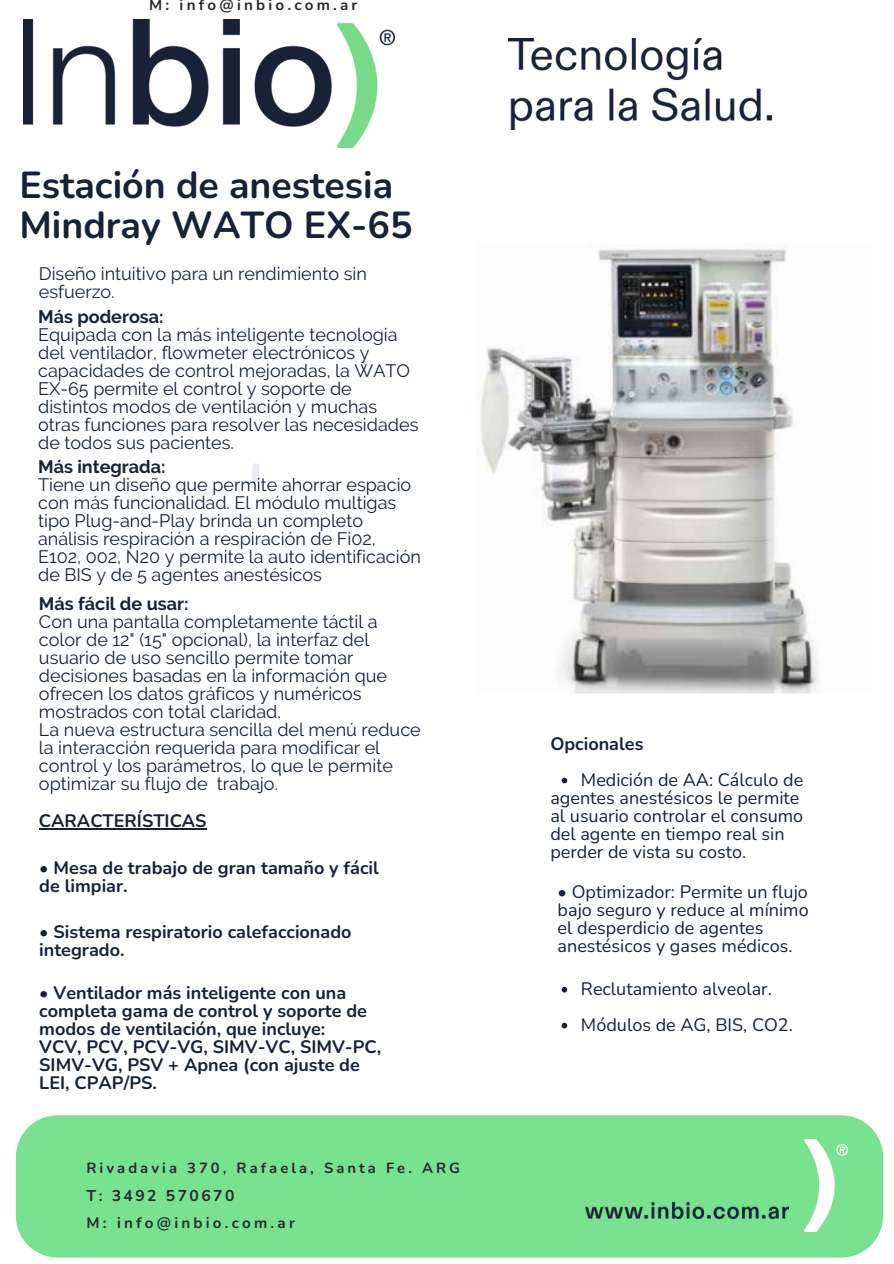
<style>
.page{position:relative;width:894px;height:1264px;background:#fff}
.page>*{position:absolute;margin:0;border:0;box-sizing:border-box;transform-origin:0 0}
.t1{font:700 37.5px/39.3px "Nunito";color:#172236}
.t2{font:18px/18px "Raleway";color:#172236}
.t3{font:700 18px "Nunito";color:#172236}
.t4{font:18px "Nunito";color:#172236}
.t5{font:700 18px "Raleway";color:#172236}
.t6{font:700 15.6px "Nunito";letter-spacing:.16em;color:#28292b}
.t7{font:700 15.15px "Nunito";letter-spacing:.21em;color:#28292b}
.t8{font:700 14.7px "Nunito";letter-spacing:.21em;color:#28292b}
</style>
<div class="page">
<img style="left:23px;top:19px;width:372px;height:129px">
<div style="left:16px;top:1115px;width:866px;height:142px;background:#79e290"></div>
<img style="left:804px;top:1139px;width:42px;height:92px">
<img style="left:508px;top:38px;width:263px;height:91px">
<img style="left:480px;top:249px;width:338px;height:445px">
<div style="left:252px;top:463px;width:7px;height:19px;background:#e8edf1;border-radius:4px"></div>
<hr style="left:39px;top:828px;width:168px;height:1px;background:#172236">
<svg style="left:561px;top:777px;width:6px;height:6px"></svg>
<svg style="left:561px;top:986px;width:6px;height:6px"></svg>
<svg style="left:561px;top:1022px;width:6px;height:6px"></svg>
<img style="left:585px;top:1201px;width:203px;height:17px">
<p class="t7" style="left:149px;top:-5px;width:210px">M: info@inbio.com.ar</p>
<p class="t1" style="left:19px;top:166px;width:394px">Estación de anestesia<br>Mindray WATO EX-65</p>
<p class="t2" style="left:39px;top:265px;width:329px">Diseño intuitivo para un rendimiento sin esfuerzo.</p>
<p class="t5" style="left:38px;top:306px;width:127px">Más poderosa:</p>
<p class="t2" style="left:38px;top:325px;width:382px">Equipada con la más inteligente tecnologia del ventilador, flowmeter electrónicos y capacidades de control mejoradas, la WATO EX-65 permite el control y soporte de distintos modos de ventilación y muchas otras funciones para resolver las necesidades de todos sus pacientes.</p>
<p class="t5" style="left:38px;top:456px;width:129px">Más integrada:</p>
<p class="t2" style="left:38px;top:476px;width:384px">Tiene un diseño que permite ahorrar espacio con más funcionalidad. El módulo multigas tipo Plug-and-Play brinda un completo análisis respiración a respiración de Fi02, E102, 002, N20 y permite la auto identificación de BIS y de 5 agentes anestésicos</p>
<p class="t5" style="left:39px;top:592px;width:151px">Más fácil de usar:</p>
<p class="t2" style="left:39px;top:612px;width:349px">Con una pantalla completamente táctil a color de 12" (15" opcional), la interfaz del usuario de uso sencillo permite tomar decisiones basadas en la información que ofrecen los datos gráficos y numéricos mostrados con total claridad.</p>
<p class="t2" style="left:39px;top:720px;width:383px">La nueva estructura sencilla del menú reduce la interacción requerida para modificar el control y los parámetros, lo que le permite optimizar su flujo de trabajo.</p>
<p class="t3" style="left:39px;top:809px;width:169px">CARACTERÍSTICAS</p>
<p class="t3" style="left:39px;top:855px;width:341px">• Mesa de trabajo de gran tamaño y fácil</p>
<p class="t3" style="left:39px;top:873px;width:90px">de limpiar.</p>
<p class="t3" style="left:39px;top:919px;width:314px">• Sistema respiratorio calefaccionado</p>
<p class="t3" style="left:39px;top:937px;width:87px">integrado.</p>
<p class="t3" style="left:39px;top:980px;width:308px">• Ventilador más inteligente con una</p>
<p class="t3" style="left:39px;top:998px;width:329px">completa gama de control y soporte de</p>
<p class="t3" style="left:39px;top:1016px;width:287px">modos de ventilación, que incluye:</p>
<p class="t3" style="left:39px;top:1034px;width:343px">VCV, PCV, PCV-VG, SIMV-VC, SIMV-PC,</p>
<p class="t3" style="left:39px;top:1052px;width:322px">SIMV-VG, PSV + Apnea (con ajuste de</p>
<p class="t3" style="left:39px;top:1070px;width:119px">LEI, CPAP/PS.</p>
<p class="t8" style="left:86px;top:1157px;width:375px">Rivadavia 370, Rafaela, Santa Fe. ARG</p>
<p class="t6" style="left:86px;top:1184px;width:149px">T: 3492 570670</p>
<p class="t7" style="left:86px;top:1212px;width:210px">M: info@inbio.com.ar</p>
<p class="t3" style="left:550px;top:731px;width:95px">Opcionales</p>
<p class="t4" style="left:580px;top:767px;width:224px">Medición de AA: Cálculo de</p>
<p class="t4" style="left:550px;top:785px;width:250px">agentes anestésicos le permite</p>
<p class="t4" style="left:550px;top:803px;width:254px">al usuario controlar el consumo</p>
<p class="t4" style="left:550px;top:821px;width:236px">del agente en tiempo real sin</p>
<p class="t4" style="left:550px;top:839px;width:197px">perder de vista su costo.</p>
<p class="t4" style="left:557px;top:880px;width:252px">• Optimizador: Permite un flujo</p>
<p class="t4" style="left:557px;top:898px;width:252px">bajo seguro y reduce al mínimo</p>
<p class="t4" style="left:557px;top:916px;width:207px">el desperdicio de agentes</p>
<p class="t4" style="left:557px;top:934px;width:236px">anestésicos y gases médicos.</p>
<p class="t4" style="left:580px;top:976px;width:192px">Reclutamiento alveolar.</p>
<p class="t4" style="left:580px;top:1012px;width:213px">Módulos de AG, BIS, CO2.</p>
</div>
